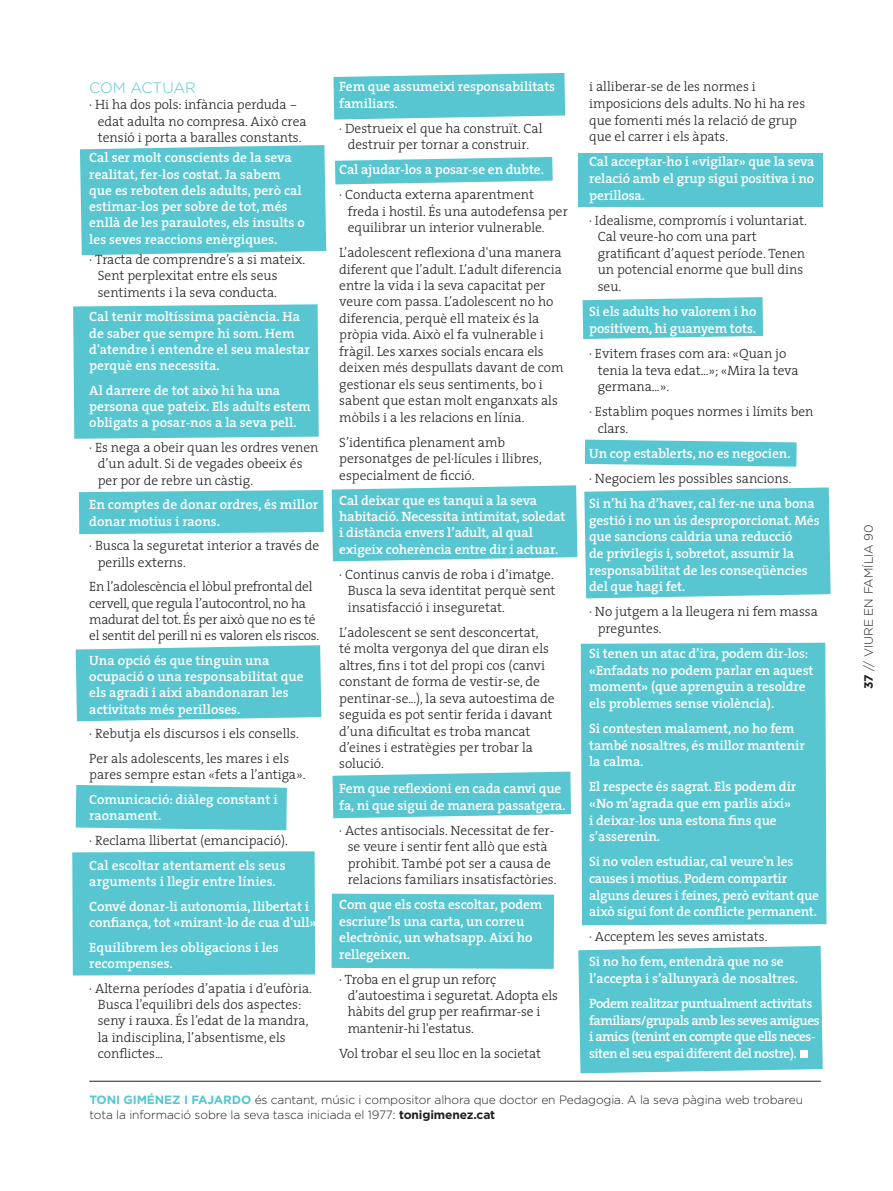
<style>
.page{position:relative;width:893px;height:1191px;background:#fff}
.page>*{position:absolute;margin:0;border:0;box-sizing:border-box;transform-origin:0 0}
.t1{font:300 15px "Gotham";color:#57c6d1}
.t2{font:300 13.5px/16.5px "The Serif";color:#231f20}
.t3{font:600 13.5px/16.6px "The Serif";letter-spacing:-.01em;color:#fff}
.t4{font:300 13.5px/16.2px "The Serif";letter-spacing:-.02em;color:#231f20}
.t5{font:600 13.5px/16.6px "The Serif";letter-spacing:-.04em;color:#fff}
.t6{font:300 12px/14.4px "Gotham";letter-spacing:-.01em;color:#231f20}
.s1{font-weight:700;color:#57c6d1}
.s2{font-weight:700}
</style>
<div class="page">
<div style="left:80px;top:145px;width:246px;height:110px;background:#57c6d1"></div>
<div style="left:578px;top:154px;width:245px;height:53px;background:#57c6d1"></div>
<svg style="left:583px;top:297px;width:180px;height:42px;background:#63cad4"></svg>
<svg style="left:585px;top:439px;width:212px;height:28px;background:#6dcdd7"></svg>
<div style="left:584px;top:487px;width:247px;height:111px;background:#57c6d1"></div>
<div style="left:581px;top:642px;width:245px;height:283px;background:#57c6d1"></div>
<div style="left:73px;top:304px;width:246px;height:135px;background:#57c6d1"></div>
<div style="left:79px;top:490px;width:245px;height:44px;background:#57c6d1"></div>
<svg style="left:76px;top:645px;width:245px;height:76px;background:#60c9d3"></svg>
<svg style="left:332px;top:485px;width:245px;height:76px;background:#60c9d3"></svg>
<svg style="left:76px;top:785px;width:211px;height:45px;background:#60c9d3"></svg>
<div style="left:332px;top:893px;width:222px;height:76px;background:#57c6d1"></div>
<svg style="left:333px;top:771px;width:238px;height:47px;background:#66cbd5"></svg>
<svg style="left:335px;top:157px;width:218px;height:27px;background:#6ccdd6"></svg>
<svg style="left:333px;top:73px;width:232px;height:46px;background:#64cad4"></svg>
<div style="left:72px;top:851px;width:243px;height:124px;background:#57c6d1"></div>
<div style="left:578px;top:946px;width:245px;height:127px;background:#57c6d1"></div>
<hr style="left:89px;top:1081px;width:732px;height:1px;background:#231f20">
<div style="left:801px;top:1050px;width:7px;height:8px;background:#fff"></div>
<p class="t1" style="left:89px;top:78px;width:108px">COM ACTUAR</p>
<p class="t2" style="left:98px;top:96px;width:210px;text-indent:-9px">· Hi ha dos pols: infància perduda − edat adulta no compresa. Això crea tensió i porta a baralles constants.</p>
<p class="t3" style="left:89px;top:149px;width:217px;line-height:16.2px">Cal ser molt conscients de la seva realitat, fer-los costat. Ja sabem que es reboten dels adults, però cal estimar-los per sobre de tot, més enllà de les paraulotes, els insults o les seves reaccions enèrgiques.</p>
<p class="t2" style="left:98px;top:251px;width:209px;text-indent:-9px">· Tracta de comprendre’s a si mateix.<br>Sent perplexitat entre els seus sentiments i la seva conducta.</p>
<p class="t3" style="left:89px;top:308px;width:222px;line-height:16.2px">Cal tenir moltíssima paciència. Ha de saber que sempre hi som. Hem d'atendre i entendre el seu malestar perquè ens necessita.</p>
<p class="t3" style="left:89px;top:382px;width:223px;line-height:16.2px">Al darrere de tot això hi ha una persona que pateix. Els adults estem obligats a posar-nos a la seva pell.</p>
<p class="t2" style="left:98px;top:439px;width:222px;text-indent:-9px">· Es nega a obeir quan les ordres venen d’un adult. Si de vegades obeeix és per por de rebre un càstig.</p>
<p class="t3" style="left:89px;top:496px;width:230px;line-height:16.2px">En comptes de donar ordres, és millor donar motius i raons.</p>
<p class="t2" style="left:98px;top:537px;width:223px;text-indent:-9px">· Busca la seguretat interior a través de perills externs.</p>
<p class="t4" style="left:89px;top:578px;width:231px">En l’adolescència el lòbul prefrontal del cervell, que regula l’autocontrol, no ha madurat del tot. És per això que no es té el sentit del perill ni es valoren els riscos.</p>
<p class="t3" style="left:89px;top:652px;width:216px;line-height:16.2px">Una opció és que tinguin una ocupació o una responsabilitat que els agradi i així abandonaran les activitats més perilloses.</p>
<p class="t2" style="left:89px;top:721px;width:211px;line-height:24.8px">· Rebutja els discursos i els consells.<br>Per als adolescents, les mares i els</p>
<p class="t2" style="left:89px;top:766px;width:218px">pares sempre estan «fets a l’antiga».</p>
<p class="t3" style="left:89px;top:791px;width:190px;line-height:16.2px">Comunicació: diàleg constant i raonament.</p>
<p class="t2" style="left:89px;top:832px;width:200px">· Reclama llibertat (emancipació).</p>
<p class="t3" style="left:89px;top:857px;width:198px;line-height:16.2px">Cal escoltar atentament els seus arguments i llegir entre línies.</p>
<p class="t3" style="left:89px;top:898px;width:232px;line-height:16.2px">Convé donar-li autonomia, llibertat i confiança, tot «mirant-lo de cua d'ull».</p>
<p class="t3" style="left:89px;top:939px;width:191px;line-height:16.2px">Equilibrem les obligacions i les recompenses.</p>
<p class="t2" style="left:98px;top:979px;width:216px;text-indent:-9px">· Alterna períodes d’apatia i d’eufòria.<br>Busca l’equilibri dels dos aspectes: seny i rauxa. És l’edat de la mandra, la indisciplina, l’absentisme, els conflictes...</p>
<p class="t3" style="left:339px;top:78px;width:217px">Fem que assumeixi responsabilitats familiars.</p>
<p class="t2" style="left:339px;top:119px;width:205px;text-align:center">· Destrueix el que ha construït. Cal destruir per tornar a construir.</p>
<p class="t3" style="left:339px;top:161px;width:206px">Cal ajudar-los a posar-se en dubte.</p>
<p class="t2" style="left:348px;top:186px;width:222px;text-indent:-9px">· Conducta externa aparentment freda i hostil. És una autodefensa per equilibrar un interior vulnerable.</p>
<p class="t2" style="left:339px;top:244px;width:226px">L’adolescent reflexiona d'una manera diferent que l’adult. L’adult diferencia entre la vida i la seva capacitat per veure com passa. L’adolescent no ho diferencia, perquè ell mateix és la pròpia vida. Això el fa vulnerable i fràgil. Les xarxes socials encara els deixen més despullats davant de com gestionar els seus sentiments, bo i sabent que estan molt enganxats als mòbils i a les relacions en línia.</p>
<p class="t2" style="left:339px;top:433px;width:204px">S’identifica plenament amb personatges de pel·lícules i llibres, especialment de ficció.</p>
<p class="t3" style="left:339px;top:491px;width:228px">Cal deixar que es tanqui a la seva habitació. Necessita intimitat, soledat i distància envers l’adult, al qual exigeix coherència entre dir i actuar.</p>
<p class="t2" style="left:348px;top:565px;width:209px;text-align:justify;text-indent:-9px">· Continus canvis de roba i d’imatge.<br>Busca la seva identitat perquè sent insatisfacció i inseguretat.</p>
<p class="t2" style="left:339px;top:623px;width:217px">L’adolescent se sent desconcertat,<br>té molta vergonya del que diran els altres, fins i tot del propi cos (canvi constant de forma de vestir-se, de pentinar-se...), la seva autoestima de seguida es pot sentir ferida i davant d’una dificultat es troba mancat d’eines i estratègies per trobar la solució.</p>
<p class="t3" style="left:339px;top:780px;width:228px">Fem que reflexioni en cada canvi que fa, ni que sigui de manera passatgera.</p>
<p class="t2" style="left:348px;top:821px;width:210px;text-indent:-9px">· Actes antisocials. Necessitat de fer&shy;se veure i sentir fent allò que està prohibit. També pot ser a causa de relacions familiars insatisfactòries.</p>
<p class="t3" style="left:339px;top:896px;width:205px">Com que els costa escoltar, podem escriure’ls una carta, un correu electrònic, un whatsapp. Així ho rellegeixen.</p>
<p class="t2" style="left:348px;top:970px;width:212px;text-indent:-9px">· Troba en el grup un reforç d’autoestima i seguretat. Adopta els hàbits del grup per reafirmar-se i mantenir-hi l'estatus.</p>
<p class="t2" style="left:339px;top:1044px;width:204px">Vol trobar el seu lloc en la societat</p>
<p class="t2" style="left:589px;top:78px;width:218px">i alliberar-se de les normes i imposicions dels adults. No hi ha res que fomenti més la relació de grup que el carrer i els àpats.</p>
<p class="t3" style="left:589px;top:153px;width:227px;text-align:justify">Cal acceptar-ho i «vigilar» que la seva relació amb el grup sigui positiva i no perillosa.</p>
<p class="t2" style="left:598px;top:211px;width:211px;text-indent:-9px">· Idealisme, compromís i voluntariat.<br>Cal veure-ho com una part gratificant d’aquest període. Tenen un potencial enorme que bull dins seu.</p>
<p class="t3" style="left:589px;top:303px;width:169px">Si els adults ho valorem i ho positivem, hi guanyem tots.</p>
<p class="t2" style="left:598px;top:344px;width:202px;text-indent:-9px">· Evitem frases com ara: «Quan jo tenia la teva edat...»; «Mira la teva germana...».</p>
<p class="t2" style="left:598px;top:403px;width:217px;text-indent:-9px">· Establim poques normes i límits ben clars.</p>
<p class="t3" style="left:589px;top:445px;width:203px">Un cop establerts, no es negocien.</p>
<p class="t2" style="left:589px;top:470px;width:204px">· Negociem les possibles sancions.</p>
<p class="t3" style="left:589px;top:495px;width:232px">Si n’hi ha d’haver, cal fer-ne una bona gestió i no un ús desproporcionat. Més que sancions caldria una reducció<br>de privilegis i, sobretot, assumir la responsabilitat de les conseqüències del que hagi fet.</p>
<p class="t2" style="left:598px;top:603px;width:222px;text-indent:-9px">· No jutgem a la lleugera ni fem massa preguntes.</p>
<p class="t3" style="left:589px;top:645px;width:226px">Si tenen un atac d’ira, podem dir-los: «Enfadats no podem parlar en aquest moment» (que aprenguin a resoldre els problemes sense violència).</p>
<p class="t3" style="left:589px;top:719px;width:217px">Si contesten malament, no ho fem també nosaltres, és millor mantenir la calma.</p>
<p class="t3" style="left:589px;top:778px;width:209px">El respecte és sagrat. Els podem dir «No m’agrada que em parlis així» i deixar-los una estona fins que s’asserenin.</p>
<p class="t3" style="left:589px;top:853px;width:231px">Si no volen estudiar, cal veure'n les causes i motius. Podem compartir alguns deures i feines, però evitant que això sigui font de conflicte permanent.</p>
<p class="t2" style="left:589px;top:928px;width:180px">· Acceptem les seves amistats.</p>
<p class="t3" style="left:589px;top:953px;width:210px">Si no ho fem, entendrà que no se l’accepta i s’allunyarà de nosaltres.</p>
<p class="t5" style="left:589px;top:994px;width:232px">Podem realitzar puntualment activitats familiars/grupals amb les seves amigues i amics (tenint en compte que ells neces&shy;siten el seu espai diferent del nostre).</p>
<p class="t6" style="left:89px;top:1092px;width:715px"><span class="s1">TONI GIMÉNEZ I FAJARDO</span> és cantant, músic i compositor alhora que doctor en Pedagogia. A la seva pàgina web trobareu tota la informació sobre la seva tasca iniciada el 1977: <span class="s2">tonigimenez.cat</span></p>
<p class="t6" style="left:861px;top:689px;width:166px;rotate:-90deg"><span class="s2">37</span> // VIURE EN FAMÍLIA 90</p>
</div>
